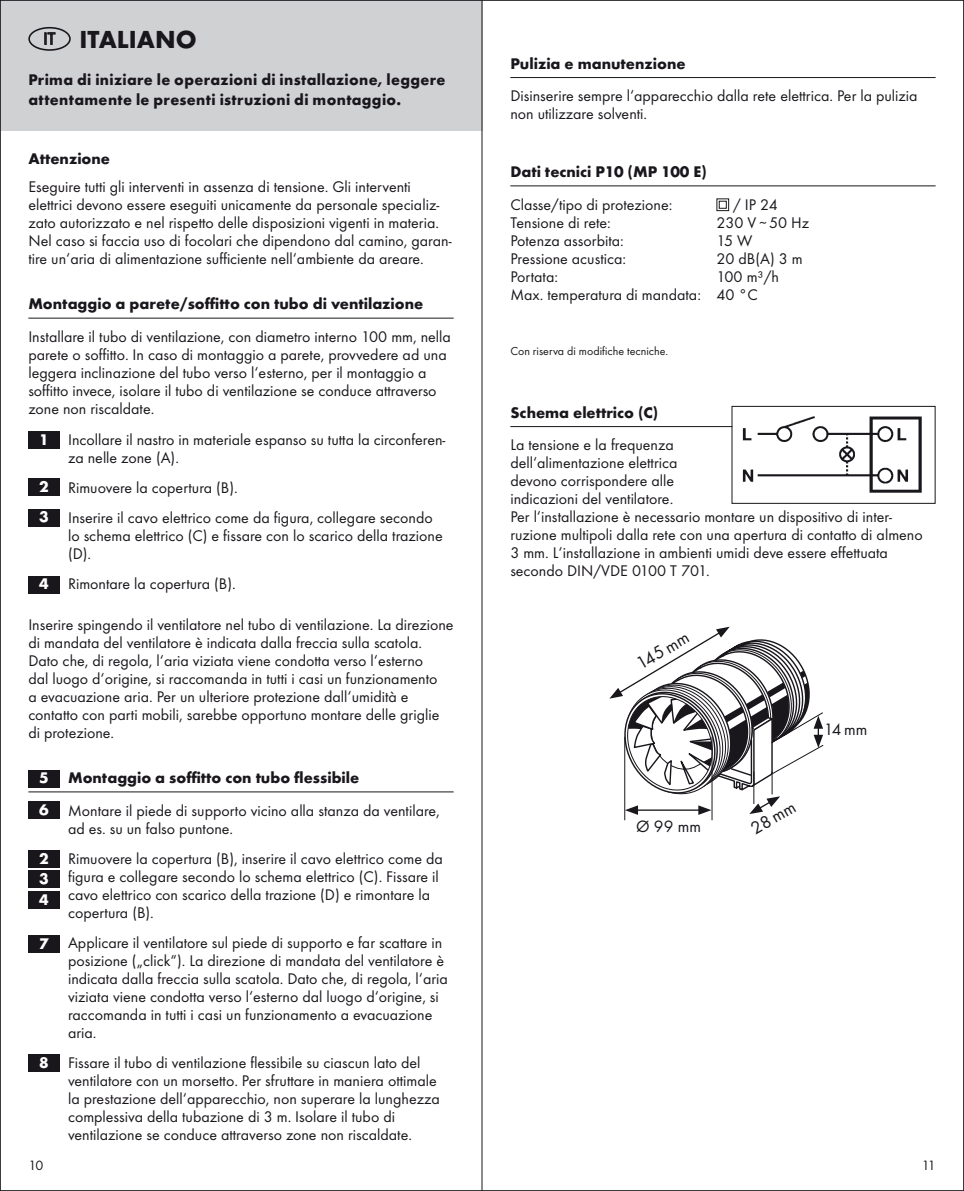
<style>
.page{position:relative;width:964px;height:1191px;background:#fff}
.page>*{position:absolute;margin:0;border:0;box-sizing:border-box;transform-origin:0 0}
.t1{font:700 25.6px "Futura TOT";color:#1a171c}
.t2{font:18.4px "Futura TOT Boo";color:#1a171c}
.t3{font:17px "Futura TOT Boo";letter-spacing:.01em;color:#1a171c}
.t4{font:16px/18px "Futura TOT Boo";color:#1a171c}
.t5{font:700 16px "Futura TOT";color:#1a171c}
.t6{font:700 16px/20px "Futura TOT";letter-spacing:.025em;color:#1a171c}
.t7{font:700 16px "Futura TOT";color:#fff}
.t8{font:14px "Futura TOT Boo";color:#1a171c}
.t9{font:12px "Futura TOT Boo";color:#1a171c}
.s1{font-family:"Helvetica Neue";font-weight:400;font-stretch:condensed;font-size:16.4px}
.s2{font-family:"Futura TOT";font-weight:700;color:#fff}
</style>
<div class="page">
<hr style="left:510px;top:426px;width:222px;height:1px;background:#1a171c">
<img style="left:742px;top:416px;width:180px;height:77px">
<div style="left:731px;top:406px;width:204px;height:98px;border:1px solid #1a171c"></div>
<div style="left:716px;top:198px;width:13px;height:13px;border:1px solid #1a171c"></div>
<div style="left:719px;top:201px;width:8px;height:8px;border:1px solid #1a171c"></div>
<hr style="left:510px;top:185px;width:425px;height:1px;background:#1a171c">
<div style="left:28px;top:891px;width:32px;height:17px;background:#1a171c"></div>
<div style="left:28px;top:870px;width:32px;height:18px;background:#1a171c"></div>
<div style="left:28px;top:850px;width:32px;height:17px;background:#1a171c"></div>
<div style="left:28px;top:801px;width:32px;height:18px;background:#1a171c"></div>
<div style="left:28px;top:770px;width:32px;height:17px;background:#1a171c"></div>
<div style="left:28px;top:935px;width:32px;height:18px;background:#1a171c"></div>
<div style="left:28px;top:1054px;width:32px;height:17px;background:#1a171c"></div>
<hr style="left:28px;top:791px;width:426px;height:1px;background:#1a171c">
<hr style="left:510px;top:77px;width:425px;height:1px;background:#1a171c">
<hr style="left:28px;top:318px;width:426px;height:1px;background:#1a171c">
<div style="left:28px;top:576px;width:32px;height:17px;background:#1a171c"></div>
<div style="left:28px;top:509px;width:32px;height:17px;background:#1a171c"></div>
<div style="left:28px;top:479px;width:32px;height:17px;background:#1a171c"></div>
<div style="left:28px;top:432px;width:32px;height:17px;background:#1a171c"></div>
<hr style="left:712px;top:737px;width:1px;height:83px;background:#1a171c">
<hr style="left:624px;top:737px;width:1px;height:83px;background:#1a171c">
<svg style="left:609px;top:626px;width:215px;height:189px"></svg>
<div style="left:0;top:0;width:482px;height:130px;background:#d0d1d2"></div>
<div style="left:28px;top:27px;width:43px;height:24px;border:2px solid #1a171c;border-radius:50%"></div>
<svg style="left:44px;top:32px;width:12px;height:13px"></svg>
<hr style="left:482px;top:0;width:1px;height:1191px;background:#1a171c">
<h1 class="t1" style="left:44px;top:23px;width:154px"><span class="s1">IT</span> ITALIANO</h1>
<p class="t6" style="left:28px;top:70px;width:419px">Prima di iniziare le operazioni di installazione, leggere attentamente le presenti istruzioni di montaggio.</p>
<p class="t5" style="left:28px;top:149px;width:83px">Attenzione</p>
<p class="t4" style="left:28px;top:178px;width:425px">Eseguire tutti gli interventi in assenza di tensione. Gli interventi elettrici devono essere eseguiti unicamente da personale specializ&shy;zato autorizzato e nel rispetto delle disposizioni vigenti in materia.<br>Nel caso si faccia uso di focolari che dipendono dal camino, garan&shy;tire un‘aria di alimentazione sufficiente nell‘ambiente da areare.</p>
<p class="t5" style="left:28px;top:294px;width:396px">Montaggio a parete/soffitto con tubo di ventilazione</p>
<p class="t4" style="left:28px;top:327px;width:424px">Installare il tubo di ventilazione, con diametro interno 100 mm, nella parete o soffitto. In caso di montaggio a parete, provvedere ad una leggera inclinazione del tubo verso l‘esterno, per il montaggio a soffitto invece, isolare il tubo di ventilazione se conduce attraverso zone non riscaldate.</p>
<p class="t4" style="left:68px;top:430px;width:379px;text-indent:-29px"><span class="s2">1</span> Incollare il nastro in materiale espanso su tutta la circonferen&shy;za nelle zone (A).</p>
<p class="t4" style="left:68px;top:472px;width:366px;line-height:30px">Rimuovere la copertura (B).<br>Inserire il cavo elettrico come da figura, collegare secondo</p>
<p class="t4" style="left:68px;top:526px;width:376px">lo schema elettrico (C) e fissare con lo scarico della trazione (D).</p>
<p class="t4" style="left:68px;top:574px;width:169px">Rimontare la copertura (B).</p>
<p class="t7" style="left:39px;top:477px;width:11px">2</p>
<p class="t7" style="left:39px;top:507px;width:11px">3</p>
<p class="t7" style="left:39px;top:574px;width:11px">4</p>
<p class="t4" style="left:28px;top:615px;width:427px">Inserire spingendo il ventilatore nel tubo di ventilazione. La direzione di mandata del ventilatore è indicata dalla freccia sulla scatola.<br>Dato che, di regola, l‘aria viziata viene condotta verso l‘esterno<br>dal luogo d‘origine, si raccomanda in tutti i casi un funzionamento<br>a evacuazione aria. Per un ulteriore protezione dall‘umidità e contatto con parti mobili, sarebbe opportuno montare delle griglie di protezione.</p>
<p class="t7" style="left:39px;top:768px;width:11px">5</p>
<p class="t7" style="left:39px;top:800px;width:11px">6</p>
<p class="t7" style="left:39px;top:848px;width:11px">2</p>
<p class="t7" style="left:39px;top:868px;width:11px">3</p>
<p class="t7" style="left:39px;top:889px;width:11px">4</p>
<p class="t7" style="left:39px;top:934px;width:11px">7</p>
<p class="t7" style="left:39px;top:1052px;width:11px">8</p>
<p class="t5" style="left:68px;top:768px;width:293px">Montaggio a soffitto con tubo flessibile</p>
<p class="t4" style="left:68px;top:801px;width:373px">Montare il piede di supporto vicino alla stanza da ventilare, ad es. su un falso puntone.</p>
<p class="t4" style="left:68px;top:849px;width:376px">Rimuovere la copertura (B), inserire il cavo elettrico come da figura e collegare secondo lo schema elettrico (C). Fissare il cavo elettrico con scarico della trazione (D) e rimontare la copertura (B).</p>
<p class="t4" style="left:68px;top:933px;width:381px">Applicare il ventilatore sul piede di supporto e far scattare in posizione („click“). La direzione di mandata del ventilatore è indicata dalla freccia sulla scatola. Dato che, di regola, l‘aria viziata viene condotta verso l‘esterno dal luogo d‘origine, si raccomanda in tutti i casi un funzionamento a evacuazione aria.</p>
<p class="t4" style="left:68px;top:1053px;width:373px">Fissare il tubo di ventilazione flessibile su ciascun lato del ventilatore con un morsetto. Per sfruttare in maniera ottimale la prestazione dell‘apparecchio, non superare la lunghezza complessiva della tubazione di 3 m. Isolare il tubo di ventilazione se conduce attraverso zone non riscaldate.</p>
<p class="t5" style="left:510px;top:54px;width:177px">Pulizia e manutenzione</p>
<p class="t4" style="left:510px;top:87px;width:409px">Disinserire sempre l‘apparecchio dalla rete elettrica. Per la pulizia non utilizzare solventi.</p>
<p class="t5" style="left:510px;top:162px;width:198px">Dati tecnici P10 (MP 100 E)</p>
<p class="t4" style="left:510px;top:196px;width:164px">Classe/tipo di protezione:</p>
<p class="t4" style="left:733px;top:196px;width:46px">/ IP 24</p>
<p class="t4" style="left:510px;top:214px;width:102px">Tensione di rete:</p>
<p class="t4" style="left:716px;top:214px;width:94px">230 V <sub>~</sub> 50 Hz</p>
<p class="t4" style="left:510px;top:232px;width:115px">Potenza assorbita:</p>
<p class="t4" style="left:716px;top:232px;width:38px">15 W</p>
<p class="t4" style="left:510px;top:250px;width:117px">Pressione acustica:</p>
<p class="t4" style="left:716px;top:250px;width:88px">20 dB(A) 3 m</p>
<p class="t4" style="left:510px;top:268px;width:49px">Portata:</p>
<p class="t4" style="left:510px;top:268px;width:270px;text-indent:206px">100 m³/h<br>Max. temperatura di mandata: 40 °C</p>
<p class="t9" style="left:510px;top:344px;width:159px">Con riserva di modifiche tecniche.</p>
<p class="t5" style="left:510px;top:402px;width:150px">Schema elettrico (C)</p>
<p class="t4" style="left:510px;top:435px;width:414px">La tensione e la frequenza<br>dell‘alimentazione elettrica<br>devono corrispondere alle<br>indicazioni del ventilatore.<br>Per l‘installazione è necessario montare un dispositivo di inter&shy;ruzione multipoli dalla rete con una apertura di contatto di almeno 3 mm. L‘installazione in ambienti umidi deve essere effettuata secondo DIN/VDE 0100 T 701.</p>
<p class="t2" style="left:632px;top:655px;width:59px;rotate:-30deg">145 mm</p>
<p class="t3" style="left:636px;top:815px;width:67px">Ø 99 mm</p>
<p class="t2" style="left:746px;top:820px;width:50px;rotate:-30deg">28 mm</p>
<p class="t3" style="left:824px;top:719px;width:45px">14 mm</p>
<p class="t8" style="left:28px;top:1157px;width:17px">10</p>
<p class="t8" style="left:922px;top:1157px;width:15px">11</p>
</div>
